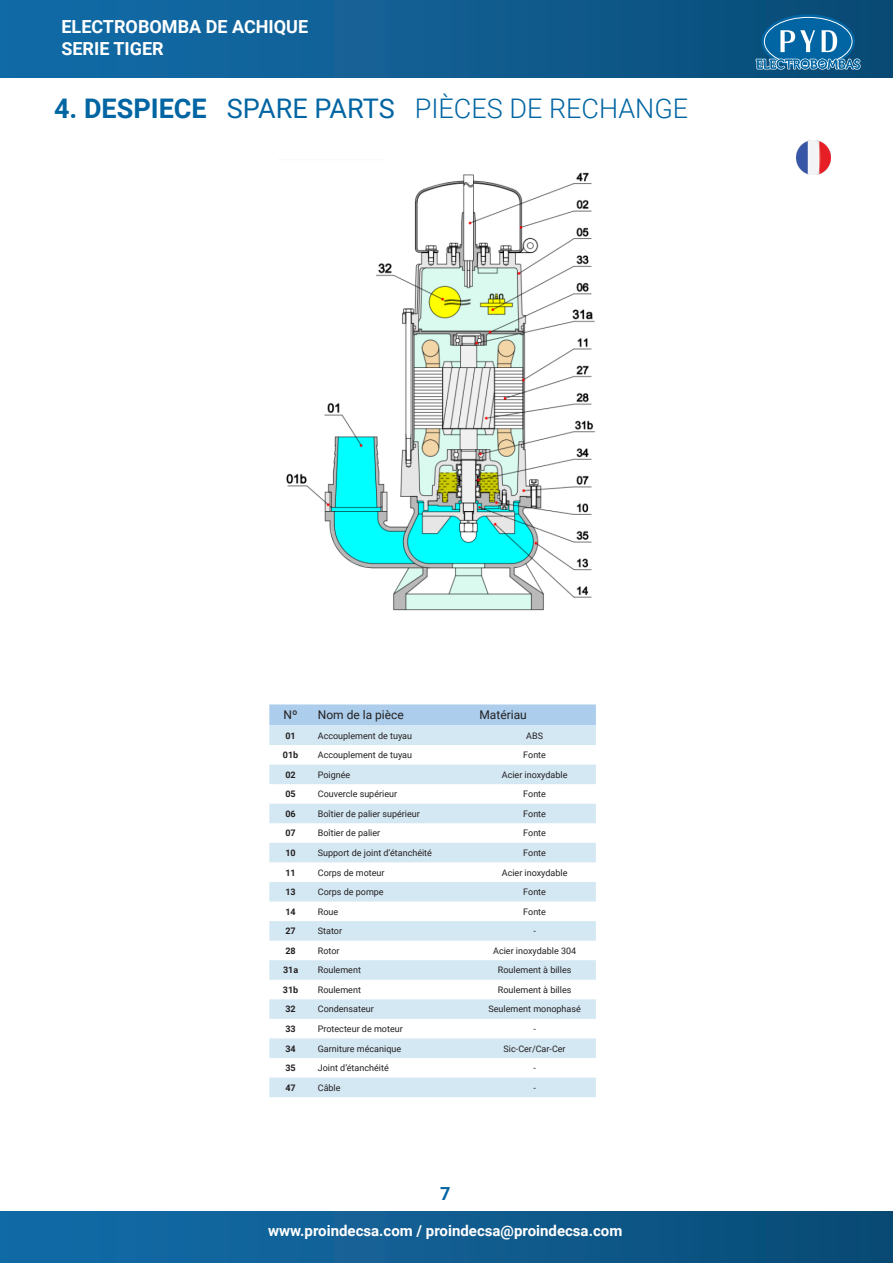
<style>
.page{position:relative;width:893px;height:1263px;background:#fff}
.page>*{position:absolute;margin:0;border:0;box-sizing:border-box;transform-origin:0 0}
.t1{font:300 27px "Roboto";color:#0065a2}
.t2{font:700 18px/21.6px "Roboto";color:#fff}
.t3{font:700 18px "Roboto";color:#0065a2}
.t4{font:700 15px "Roboto";color:#fff}
.t5{font:12px "Roboto";color:#231f20}
.t6{font:9px "Roboto";color:#231f20}
.t7{font:700 9px "Roboto";color:#231f20}
.s1{font-weight:700}
.s2{font-weight:400}
</style>
<div class="page">
<div style="left:0;top:0;width:893px;height:77px;background:linear-gradient(to right,#146daa,#0a4b75)"></div>
<div style="left:0;top:1211px;width:893px;height:52px;background:linear-gradient(to right,#146daa,#0a4b75)"></div>
<svg style="left:761px;top:14px;width:94px;height:54px"></svg>
<svg style="left:755px;top:28px;width:106px;height:50px;background:#2e77a4"></svg>
<img style="left:796px;top:140px;width:34px;height:34px">
<div style="left:269px;top:704px;width:327px;height:21px;background:#accdeb"></div>
<svg style="left:269px;top:725px;width:327px;height:372px;fill:#d4e8f3"></svg>
<img style="left:286px;top:172px;width:310px;height:439px">
<h2 class="t2" style="left:61px;top:16px;width:248px">ELECTROBOMBA DE ACHIQUE<br>SERIE TIGER</h2>
<p class="t1" style="left:54px;top:90px;width:636px"><span class="s1">4. DESPIECE</span> <span class="s2">SPARE PARTS</span> PIÈCES DE RECHANGE</p>
<p class="t5" style="left:284px;top:707px;width:16px">Nº</p>
<p class="t5" style="left:318px;top:707px;width:88px">Nom de la pièce</p>
<p class="t5" style="left:479px;top:707px;width:49px">Matériau</p>
<p class="t7" style="left:285px;top:729px;width:12px">01</p>
<p class="t6" style="left:318px;top:729px;width:96px">Accouplement de tuyau</p>
<p class="t6" style="left:526px;top:729px;width:18px">ABS</p>
<p class="t7" style="left:283px;top:749px;width:17px">01b</p>
<p class="t6" style="left:318px;top:749px;width:96px">Accouplement de tuyau</p>
<p class="t6" style="left:523px;top:749px;width:24px">Fonte</p>
<p class="t7" style="left:285px;top:768px;width:12px">02</p>
<p class="t6" style="left:318px;top:768px;width:34px">Poignée</p>
<p class="t6" style="left:502px;top:768px;width:67px">Acier inoxydable</p>
<p class="t7" style="left:285px;top:788px;width:12px">05</p>
<p class="t6" style="left:318px;top:788px;width:81px">Couvercle supérieur</p>
<p class="t6" style="left:523px;top:788px;width:24px">Fonte</p>
<p class="t7" style="left:285px;top:807px;width:12px">06</p>
<p class="t6" style="left:318px;top:807px;width:103px">Boîtier de palier supérieur</p>
<p class="t6" style="left:523px;top:807px;width:24px">Fonte</p>
<p class="t7" style="left:285px;top:827px;width:12px">07</p>
<p class="t6" style="left:318px;top:827px;width:64px">Boîtier de palier</p>
<p class="t6" style="left:523px;top:827px;width:24px">Fonte</p>
<p class="t7" style="left:285px;top:846px;width:12px">10</p>
<p class="t6" style="left:318px;top:846px;width:116px">Support de joint d’étanchéité</p>
<p class="t6" style="left:523px;top:846px;width:24px">Fonte</p>
<p class="t7" style="left:285px;top:866px;width:12px">11</p>
<p class="t6" style="left:318px;top:866px;width:68px">Corps de moteur</p>
<p class="t6" style="left:502px;top:866px;width:67px">Acier inoxydable</p>
<p class="t7" style="left:285px;top:886px;width:12px">13</p>
<p class="t6" style="left:318px;top:886px;width:67px">Corps de pompe</p>
<p class="t6" style="left:523px;top:886px;width:24px">Fonte</p>
<p class="t7" style="left:285px;top:905px;width:12px">14</p>
<p class="t6" style="left:318px;top:905px;width:22px">Roue</p>
<p class="t6" style="left:523px;top:905px;width:24px">Fonte</p>
<p class="t7" style="left:285px;top:925px;width:12px">27</p>
<p class="t6" style="left:318px;top:925px;width:26px">Stator</p>
<p class="t6" style="left:533px;top:925px;width:4px">-</p>
<p class="t7" style="left:285px;top:944px;width:12px">28</p>
<p class="t6" style="left:318px;top:944px;width:23px">Rotor</p>
<p class="t6" style="left:493px;top:944px;width:85px">Acier inoxydable 304</p>
<p class="t7" style="left:283px;top:964px;width:17px">31a</p>
<p class="t6" style="left:318px;top:964px;width:45px">Roulement</p>
<p class="t6" style="left:498px;top:964px;width:75px">Roulement à billes</p>
<p class="t7" style="left:283px;top:983px;width:17px">31b</p>
<p class="t6" style="left:318px;top:983px;width:45px">Roulement</p>
<p class="t6" style="left:498px;top:983px;width:75px">Roulement à billes</p>
<p class="t7" style="left:285px;top:1003px;width:12px">32</p>
<p class="t6" style="left:318px;top:1003px;width:58px">Condensateur</p>
<p class="t6" style="left:488px;top:1003px;width:94px">Seulement monophasé</p>
<p class="t7" style="left:285px;top:1022px;width:12px">33</p>
<p class="t6" style="left:318px;top:1022px;width:86px">Protecteur de moteur</p>
<p class="t6" style="left:533px;top:1022px;width:4px">-</p>
<p class="t7" style="left:285px;top:1042px;width:12px">34</p>
<p class="t6" style="left:318px;top:1042px;width:85px">Garniture mécanique</p>
<p class="t6" style="left:504px;top:1042px;width:64px">Sic-Cer/Car-Cer</p>
<p class="t7" style="left:285px;top:1062px;width:12px">35</p>
<p class="t6" style="left:318px;top:1062px;width:72px">Joint d’étanchéité</p>
<p class="t6" style="left:533px;top:1062px;width:4px">-</p>
<p class="t7" style="left:285px;top:1081px;width:12px">47</p>
<p class="t6" style="left:318px;top:1081px;width:24px">Câble</p>
<p class="t6" style="left:533px;top:1081px;width:4px">-</p>
<h2 class="t3" style="left:440px;top:1181px;width:12px">7</h2>
<h3 class="t4" style="left:268px;top:1220px;width:356px">www.proindecsa.com / proindecsa@proindecsa.com</h3>
</div>
